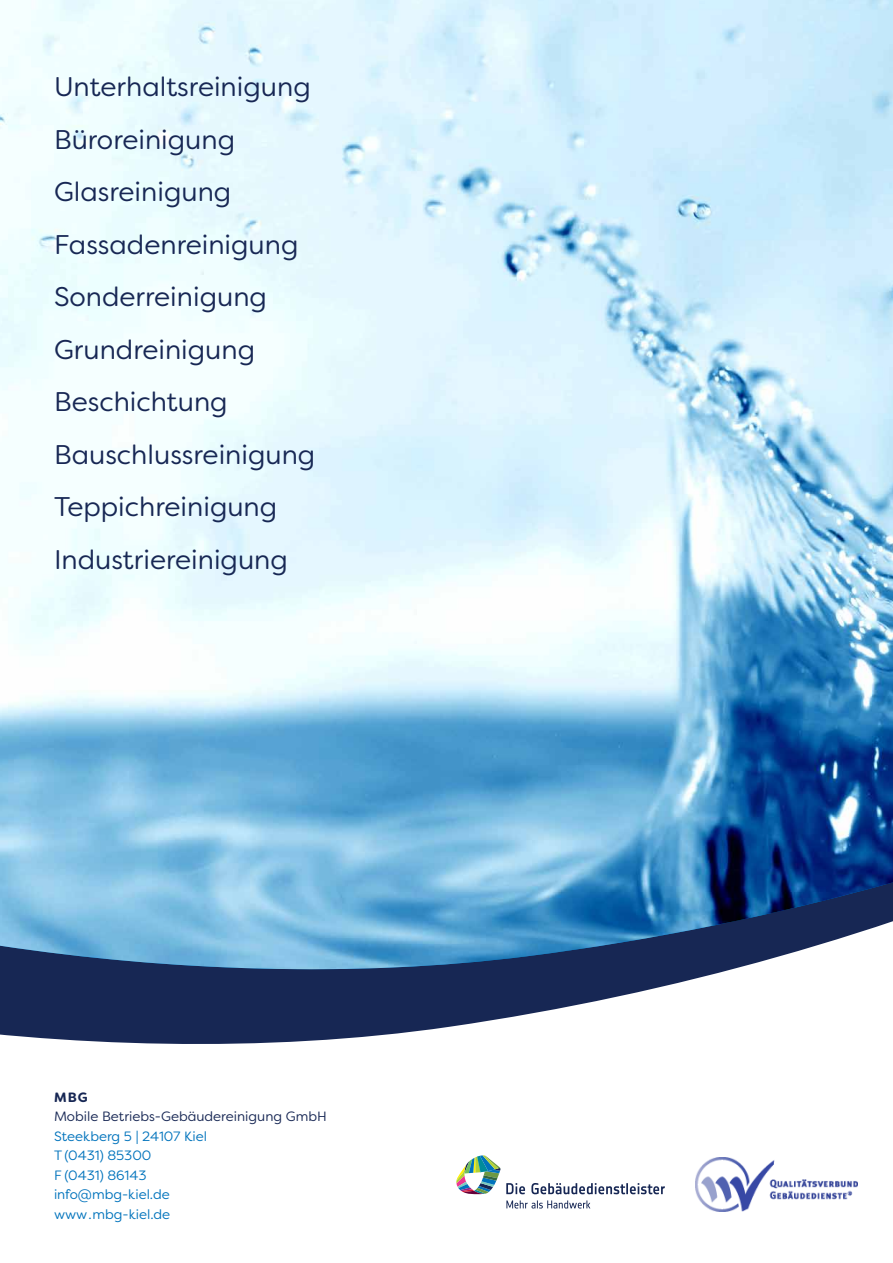
<style>
.page{position:relative;width:893px;height:1263px;background:#fff}
.page>*{position:absolute;margin:0;border:0;box-sizing:border-box;transform-origin:0 0}
.t1{font:27px/52.5px "Filson Soft";color:#172754}
.t2{font:13.5px/19.5px "Filson Soft";color:#0073bc}
.t3{font:13.5px "Filson Soft";color:#172754}
.t4{font:700 13.5px "Filson Soft";color:#172754}
</style>
<div class="page">
<svg style="left:0;top:980px;width:690px;height:64px;fill:#172754"></svg>
<img style="left:0;top:0;width:893px;height:971px">
<svg style="left:531px;top:1183px;width:134px;height:11px"></svg>
<svg style="left:456px;top:1155px;width:69px;height:39px"></svg>
<svg style="left:506px;top:1200px;width:84px;height:8px"></svg>
<img style="left:695px;top:1158px;width:162px;height:54px">
<p class="t1" style="left:54px;top:60px;width:263px">Unterhaltsreinigung<br>Büroreinigung<br>Glasreinigung<br>Fassadenreinigung<br>Sonderreinigung<br>Grundreinigung<br>Beschichtung<br>Bauschlussreinigung<br>Teppichreinigung<br>Industriereinigung</p>
<p class="t4" style="left:54px;top:1088px;width:35px">MBG</p>
<p class="t3" style="left:54px;top:1108px;width:274px">Mobile Betriebs-Gebäudereinigung GmbH</p>
<p class="t2" style="left:54px;top:1126px;width:155px">Steekberg 5 | 24107 Kiel<br>T (0431) 85300<br>F (0431) 86143 info@mbg-kiel.de www.mbg-kiel.de</p>
</div>
